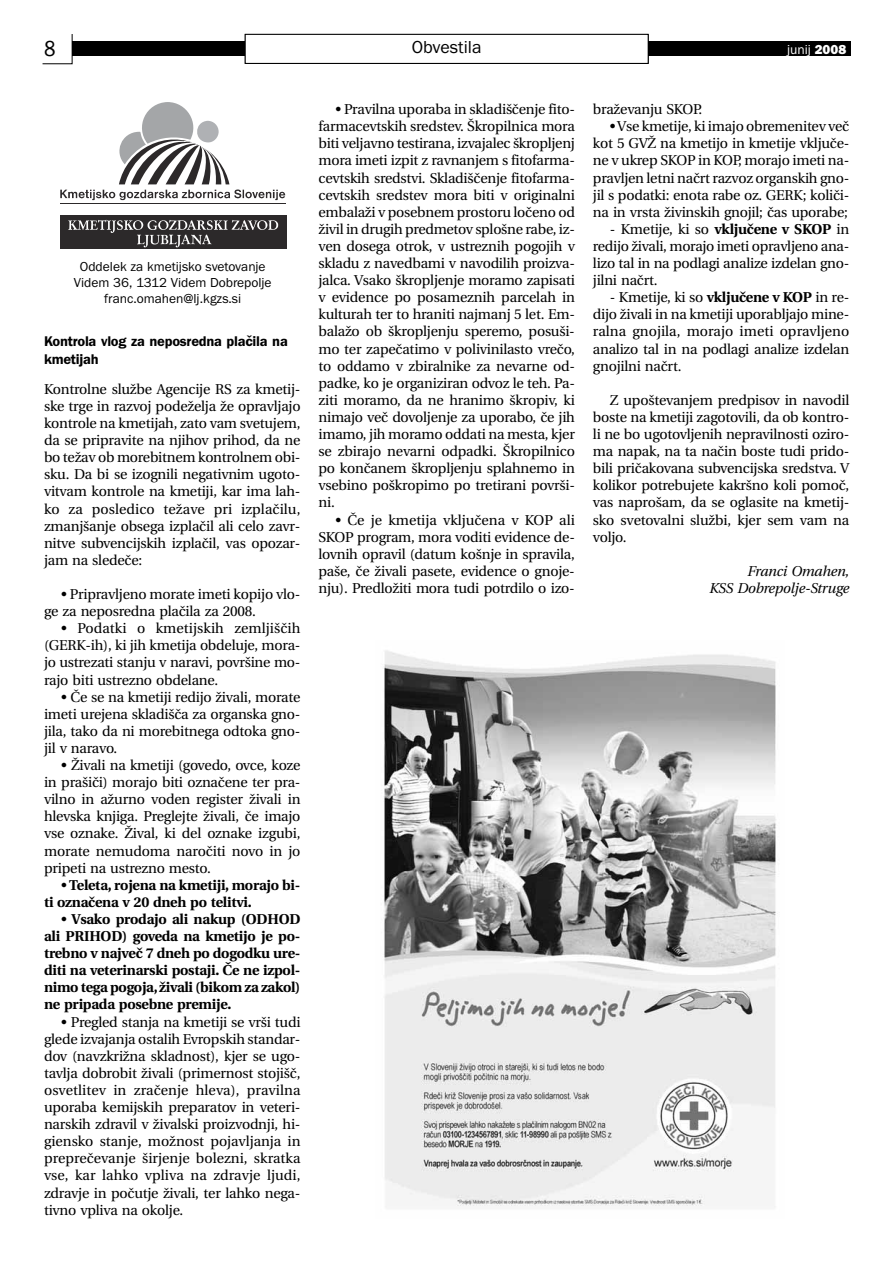
<style>
.page{position:relative;width:893px;height:1263px;background:#fff}
.page>*{position:absolute;margin:0;border:0;box-sizing:border-box;transform-origin:0 0}
.t1{font:condensed 22.5px "Franklin Got Itc TEE";color:#000}
.t2{font:18px "Franklin Got Itc TEE";color:#000}
.t3{font:600 14.55px/18px "Franklin Got Itc TEE";letter-spacing:-.02em;color:#000}
.t4{font:14.25px/17.1px "Utopia";letter-spacing:-.015em;color:#000;text-align:justify}
.t5{font:700 14.25px/17.1px "Utopia";letter-spacing:-.015em;color:#000}
.t6{font:italic 14.25px/17.1px "Utopia";letter-spacing:-.015em;color:#000;text-align:right}
.t7{font:13.5px/16.2px "Franklin Got Itc TEE";color:#000;text-align:center}
.t8{font:13.5px "Franklin Got Itc TEE";color:#fff}
.s1{font-family:"Franklin Got Itc TEE Heav"}
.s2{font-weight:400}
.s3{font-weight:700}
</style>
<div class="page">
<div style="left:72px;top:41px;width:778px;height:15px;background:#000"></div>
<svg style="left:42px;top:34px;width:31px;height:30px"></svg>
<div style="left:245px;top:35px;width:402px;height:28px;background:#fff"></div>
<div style="left:245px;top:34px;width:403px;height:30px;border:1px solid #000"></div>
<div style="left:60px;top:215px;width:226px;height:34px;background:#2c292a"></div>
<hr style="left:60px;top:203px;width:225px;height:1px;background:#2c292a">
<svg style="left:60px;top:102px;width:225px;height:98px"></svg>
<svg style="left:68px;top:220px;width:210px;height:27px"></svg>
<img style="left:384px;top:650px;width:392px;height:557px">
<h1 class="t1" style="left:44px;top:40px;width:13px">8</h1>
<p class="t8" style="left:787px;top:44px;width:61px">junij <span class="s1">2008</span></p>
<p class="t2" style="left:412px;top:40px;width:71px">Obvestila</p>
<p class="t7" style="left:74px;top:259px;width:199px">Oddelek za kmetijsko svetovanje<br>Videm 36, 1312 Videm Dobrepolje franc.omahen@lj.kgzs.si</p>
<p class="t3" style="left:44px;top:333px;width:245px">Kontrola vlog za neposredna plačila na kmetijah</p>
<p class="t4" style="left:44px;top:382px;width:258px">Kontrolne službe Agencije RS za kmetij&shy;ske trge in razvoj podeželja že opravljajo kontrole na kmetijah, zato vam svetujem, da se pripravite na njihov prihod, da ne bo težav ob morebitnem kontrolnem obi&shy;sku. Da bi se izognili negativnim ugoto&shy;vitvam kontrole na kmetiji, kar ima lah&shy;ko za posledico težave pri izplačilu, zmanjšanje obsega izplačil ali celo zavr&shy;nitve subvencijskih izplačil, vas opozar&shy;jam na sledeče:</p>
<p class="t4" style="left:44px;top:587px;width:258px;text-indent:17px">• Pripravljeno morate imeti kopijo vlo&shy;ge za neposredna plačila za 2008.</p>
<p class="t4" style="left:44px;top:621px;width:258px;text-indent:17px">• Podatki o kmetijskih zemljiščih (GERK-ih), ki jih kmetija obdeluje, mora&shy;jo ustrezati stanju v naravi, površine mo&shy;rajo biti ustrezno obdelane.</p>
<p class="t4" style="left:44px;top:690px;width:258px;text-indent:17px">• Če se na kmetiji redijo živali, morate imeti urejena skladišča za organska gno&shy;jila, tako da ni morebitnega odtoka gno&shy;jil v naravo.</p>
<p class="t4" style="left:44px;top:758px;width:258px;text-indent:17px">• Živali na kmetiji (govedo, ovce, koze in prašiči) morajo biti označene ter pra&shy;vilno in ažurno voden register živali in hlevska knjiga. Preglejte živali, če imajo vse oznake. Žival, ki del oznake izgubi, morate nemudoma naročiti novo in jo pripeti na ustrezno mesto.</p>
<p class="t5" style="left:44px;top:878px;width:258px;text-indent:17px"><span class="s2">•</span> Teleta, rojena na kmetiji, morajo bi&shy;ti označena v 20 dneh po telitvi.</p>
<p class="t5" style="left:44px;top:912px;width:258px;text-align:justify;text-indent:17px"><span class="s2">•</span> Vsako prodajo ali nakup (ODHOD ali PRIHOD) goveda na kmetijo je po&shy;trebno v največ 7 dneh po dogodku ure&shy;diti na veterinarski postaji. Če ne izpol&shy;nimo tega pogoja, živali (bikom za zakol) ne pripada posebne premije.</p>
<p class="t4" style="left:44px;top:1014px;width:258px;text-indent:17px">• Pregled stanja na kmetiji se vrši tudi glede izvajanja ostalih Evropskih standar&shy;dov (navzkrižna skladnost), kjer se ugo&shy;tavlja dobrobit živali (primernost stojišč, osvetlitev in zračenje hleva), pravilna uporaba kemijskih preparatov in veteri&shy;narskih zdravil v živalski proizvodnji, hi&shy;giensko stanje, možnost pojavljanja in preprečevanje širjenje bolezni, skratka vse, kar lahko vpliva na zdravje ljudi, zdravje in počutje živali, ter lahko nega&shy;tivno vpliva na okolje.</p>
<p class="t4" style="left:318px;top:102px;width:258px;text-indent:17px">• Pravilna uporaba in skladiščenje fito&shy;farmacevtskih sredstev. Škropilnica mora biti veljavno testirana, izvajalec škropljenj mora imeti izpit z ravnanjem s fitofarma&shy;cevtskih sredstvi. Skladiščenje fitofarma&shy;cevtskih sredstev mora biti v originalni embalaži v posebnem prostoru ločeno od živil in drugih predmetov splošne rabe, iz&shy;ven dosega otrok, v ustreznih pogojih v skladu z navedbami v navodilih proizva&shy;jalca. Vsako škropljenje moramo zapisati v evidence po posameznih parcelah in kulturah ter to hraniti najmanj 5 let. Em&shy;balažo ob škropljenju speremo, posuši&shy;mo ter zapečatimo v polivinilasto vrečo, to oddamo v zbiralnike za nevarne od&shy;padke, ko je organiziran odvoz le teh. Pa&shy;ziti moramo, da ne hranimo škropiv, ki nimajo več dovoljenje za uporabo, če jih imamo, jih moramo oddati na mesta, kjer se zbirajo nevarni odpadki. Škropilnico po končanem škropljenju splahnemo in vsebino poškropimo po tretirani površi&shy;ni.</p>
<p class="t4" style="left:318px;top:512px;width:258px;text-indent:17px">• Če je kmetija vključena v KOP ali SKOP program, mora voditi evidence de&shy;lovnih opravil (datum košnje in spravila, paše, če živali pasete, evidence o gnoje&shy;nju). Predložiti mora tudi potrdilo o izo-</p>
<p class="t4" style="left:593px;top:102px;width:111px">braževanju SKOP.</p>
<p class="t4" style="left:593px;top:119px;width:258px;text-indent:17px">• Vse kmetije, ki imajo obremenitev več kot 5 GVŽ na kmetijo in kmetije vključe&shy;ne v ukrep SKOP in KOP, morajo imeti na&shy;pravljen letni načrt razvoz organskih gno&shy;jil s podatki: enota rabe oz. GERK; količi&shy;na in vrsta živinskih gnojil; čas uporabe;</p>
<p class="t4" style="left:593px;top:222px;width:258px;text-indent:17px">- Kmetije, ki so <span class="s3">vključene v SKOP</span> in redijo živali, morajo imeti opravljeno ana&shy;lizo tal in na podlagi analize izdelan gno&shy;jilni načrt.</p>
<p class="t4" style="left:593px;top:290px;width:258px;text-indent:17px">- Kmetije, ki so <span class="s3">vključene v KOP</span> in re&shy;dijo živali in na kmetiji uporabljajo mine&shy;ralna gnojila, morajo imeti opravljeno analizo tal in na podlagi analize izdelan gnojilni načrt.</p>
<p class="t4" style="left:593px;top:393px;width:258px;text-indent:17px">Z upoštevanjem predpisov in navodil boste na kmetiji zagotovili, da ob kontro&shy;li ne bo ugotovljenih nepravilnosti oziro&shy;ma napak, na ta način boste tudi prido&shy;bili pričakovana subvencijska sredstva. V kolikor potrebujete kakršno koli pomoč, vas naprošam, da se oglasite na kmetij&shy;sko svetovalni službi, kjer sem vam na voljo.</p>
<p class="t6" style="left:709px;top:564px;width:141px">Franci Omahen,<br>KSS Dobrepolje-Struge</p>
</div>
